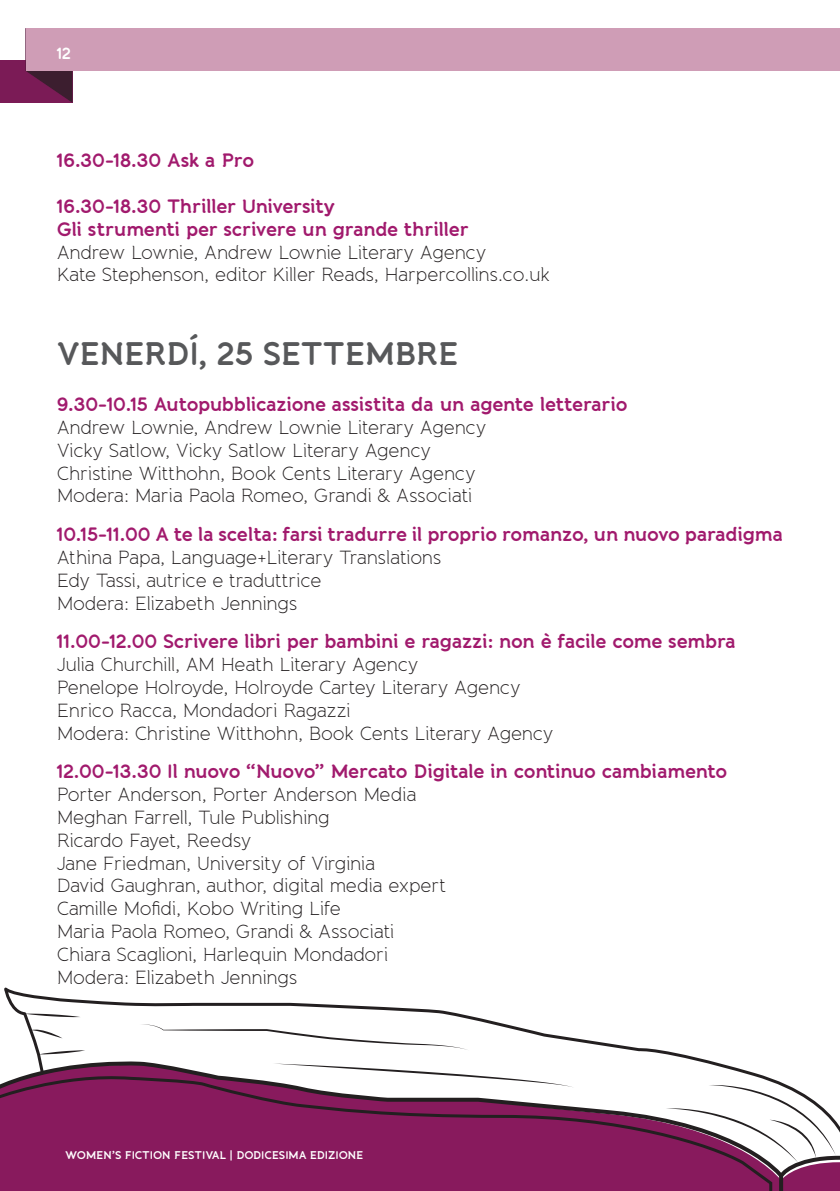
<style>
.page{position:relative;width:840px;height:1191px;background:#fff}
.page>*{position:absolute;margin:0;border:0;box-sizing:border-box;transform-origin:0 0}
.t1{font:700 32px "Banda";letter-spacing:-.02em;color:#57585a}
.t2{font:300 19px/22.8px "Banda";letter-spacing:-.015em;color:#231f20}
.t3{font:700 19px/22.8px "Banda";letter-spacing:-.02em;color:#a11a6d}
.t4{font:700 19px "Banda";color:#a11a6d}
.t5{font:700 16px "Banda";color:#fff}
.t6{font:700 11px "Banda";letter-spacing:-.01em;color:#fff}
</style>
<div class="page">
<div style="left:0;top:60px;width:72px;height:43px;background:#7b1b56"></div>
<div style="left:0;top:1083px;width:665px;height:108px;background:#881a5d"></div>
<svg style="left:3px;top:989px;width:782px;height:171px"></svg>
<svg style="left:25px;top:1013px;width:55px;height:4px"></svg>
<svg style="left:31px;top:1029px;width:31px;height:9px"></svg>
<svg style="left:38px;top:1050px;width:47px;height:4px"></svg>
<svg style="left:140px;top:1024px;width:328px;height:26px"></svg>
<svg style="left:272px;top:1063px;width:302px;height:24px"></svg>
<svg style="left:665px;top:1084px;width:174px;height:107px"></svg>
<svg style="left:26px;top:71px;width:46px;height:31px"></svg>
<div style="left:26px;top:28px;width:813px;height:43px;background:#cf9db6"></div>
<p class="t5" style="left:57px;top:43px;width:16px">12</p>
<p class="t4" style="left:57px;top:149px;width:199px">16.30-18.30 Ask a Pro</p>
<p class="t3" style="left:57px;top:195px;width:413px">16.30-18.30 Thriller University<br>Gli strumenti per scrivere un grande thriller</p>
<p class="t2" style="left:57px;top:240px;width:494px">Andrew Lownie, Andrew Lownie Literary Agency<br>Kate Stephenson, editor Killer Reads, Harpercollins.co.uk</p>
<h1 class="t1" style="left:57px;top:334px;width:402px">VENERDÍ, 25 SETTEMBRE</h1>
<p class="t3" style="left:57px;top:393px;width:572px">9.30-10.15 Autopubblicazione assistita da un agente letterario</p>
<p class="t2" style="left:57px;top:416px;width:431px">Andrew Lownie, Andrew Lownie Literary Agency Vicky Satlow, Vicky Satlow Literary Agency Christine Witthohn, Book Cents Literary Agency Modera: Maria Paola Romeo, Grandi &amp; Associati</p>
<p class="t3" style="left:57px;top:523px;width:727px">10.15-11.00 A te la scelta: farsi tradurre il proprio romanzo, un nuovo paradigma</p>
<p class="t2" style="left:57px;top:546px;width:386px">Athina Papa, Language+Literary Translations<br>Edy Tassi, autrice e traduttrice<br>Modera: Elizabeth Jennings</p>
<p class="t3" style="left:57px;top:630px;width:680px">11.00-12.00 Scrivere libri per bambini e ragazzi: non è facile come sembra</p>
<p class="t2" style="left:57px;top:653px;width:498px">Julia Churchill, AM Heath Literary Agency<br>Penelope Holroyde, Holroyde Cartey Literary Agency Enrico Racca, Mondadori Ragazzi<br>Modera: Christine Witthohn, Book Cents Literary Agency</p>
<p class="t3" style="left:57px;top:760px;width:671px">12.00-13.30 Il nuovo “Nuovo” Mercato Digitale in continuo cambiamento</p>
<p class="t2" style="left:57px;top:783px;width:390px">Porter Anderson, Porter Anderson Media Meghan Farrell, Tule Publishing<br>Ricardo Fayet, Reedsy<br>Jane Friedman, University of Virginia<br>David Gaughran, author, digital media expert Camille Mofidi, Kobo Writing Life<br>Maria Paola Romeo, Grandi &amp; Associati Chiara Scaglioni, Harlequin Mondadori Modera: Elizabeth Jennings</p>
<p class="t6" style="left:65px;top:1148px;width:299px">WOMEN’S FICTION FESTIVAL | DODICESIMA EDIZIONE</p>
</div>
